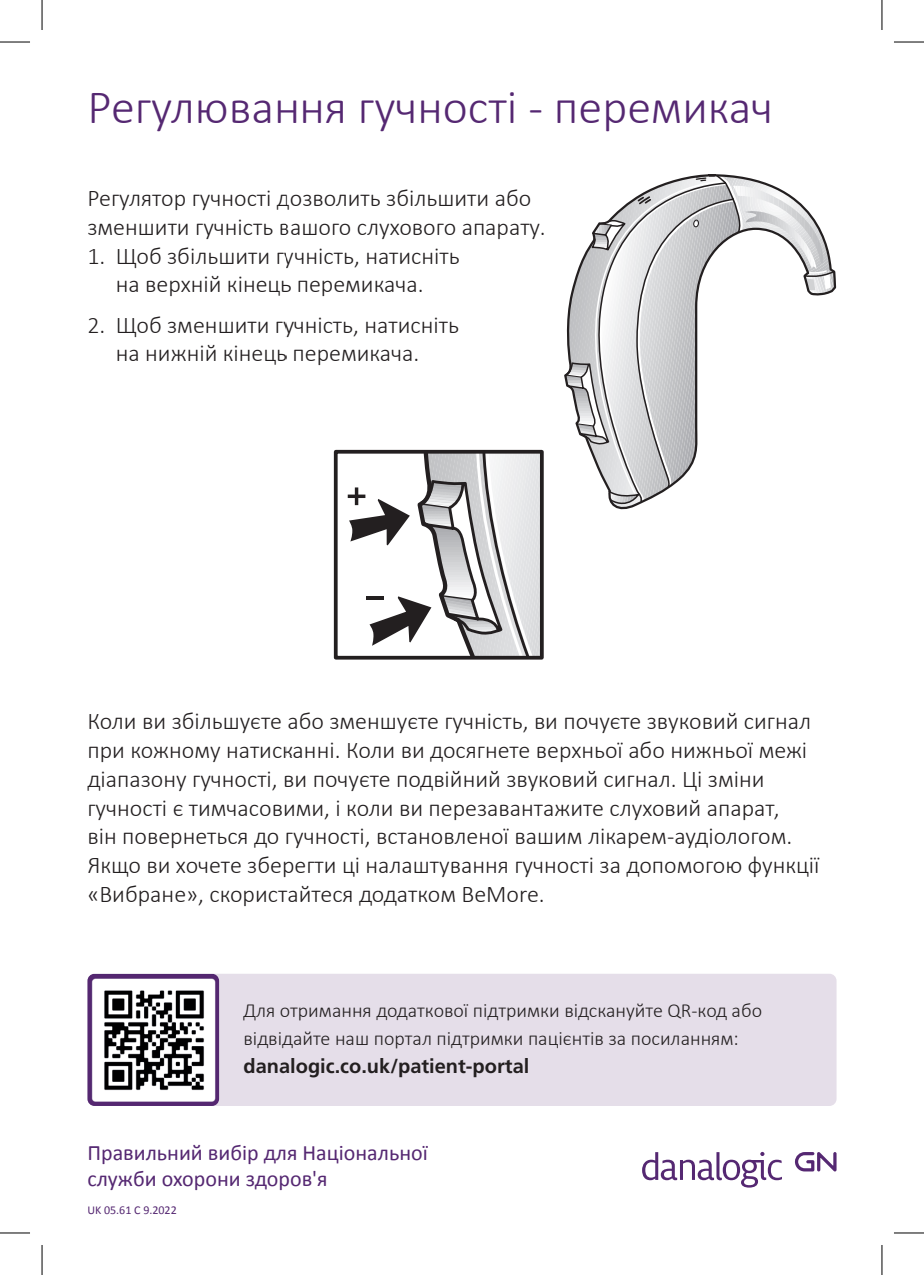
<style>
.page{position:relative;width:924px;height:1275px;background:#fff}
.page>*{position:absolute;margin:0;border:0;box-sizing:border-box;transform-origin:0 0}
.t1{font:300 48px "Calibri";color:#552872}
.t2{font:300 24px/28.8px "Calibri";color:#231f20}
.t3{font:22px/26px "Calibri";color:#552872}
.t4{font:300 20px/28px "Calibri";color:#231f20}
.t5{font:12px "Calibri";color:#552872}
.s1{font-family:"Frutiger";font-weight:700}
</style>
<div class="page">
<svg style="left:565px;top:174px;width:271px;height:336px"></svg>
<div style="left:286px;top:425px;width:287px;height:249px;background:#fff"></div>
<div style="left:334px;top:450px;width:209px;height:209px;border:4px solid #231f20"></div>
<svg style="left:347px;top:452px;width:194px;height:205px"></svg>
<svg style="left:795px;top:1152px;width:41px;height:19px"></svg>
<svg style="left:642px;top:1151px;width:139px;height:36px"></svg>
<div style="left:87px;top:973px;width:749px;height:133px;background:#e5dee9;border-radius:7px"></div>
<img style="left:87px;top:973px;width:132px;height:133px">
<hr style="left:0;top:42px;width:30px;height:1px;background:#000">
<hr style="left:893px;top:42px;width:30px;height:1px;background:#000">
<hr style="left:0;top:1232px;width:30px;height:1px;background:#000">
<hr style="left:893px;top:1232px;width:30px;height:1px;background:#000">
<hr style="left:42px;top:0;width:1px;height:30px;background:#000">
<hr style="left:42px;top:1245px;width:1px;height:30px;background:#000">
<hr style="left:881px;top:0;width:1px;height:30px;background:#000">
<hr style="left:881px;top:1245px;width:1px;height:30px;background:#000">
<p class="t1" style="left:87px;top:78px;width:687px">Регулювання гучності - перемикач</p>
<p class="t2" style="left:87px;top:182px;width:459px">Регулятор гучності дозволить збільшити або зменшити гучність вашого слухового апарату.</p>
<p class="t2" style="left:87px;top:240px;width:373px;text-align:center">1. Щоб збільшити гучність, натисніть на верхній кінець перемикача.</p>
<p class="t2" style="left:87px;top:309px;width:373px;text-align:center">2. Щоб зменшити гучність, натисніть на нижній кінець перемикача.</p>
<p class="t2" style="left:87px;top:705px;width:733px">Коли ви збільшуєте або зменшуєте гучність, ви почуєте звуковий сигнал при кожному натисканні. Коли ви досягнете верхньої або нижньої межі діапазону гучності, ви почуєте подвійний звуковий сигнал. Ці зміни гучності є тимчасовими, і коли ви перезавантажите слуховий апарат,<br>він повернеться до гучності, встановленої вашим лікарем-аудіологом.<br>Якщо ви хочете зберегти ці налаштування гучності за допомогою функції «Вибране», скористайтеся додатком BeMore.</p>
<p class="t4" style="left:243px;top:995px;width:520px">Для отримання додаткової підтримки відскануйте QR-код або відвідайте наш портал підтримки пацієнтів за посиланням: <span class="s1">danalogic.co.uk/patient-portal</span></p>
<p class="t3" style="left:87px;top:1138px;width:342px">Правильний вибір для Національної служби охорони здоров'я</p>
<p class="t5" style="left:87px;top:1202px;width:91px">UK 05.61 C 9.2022</p>
</div>
